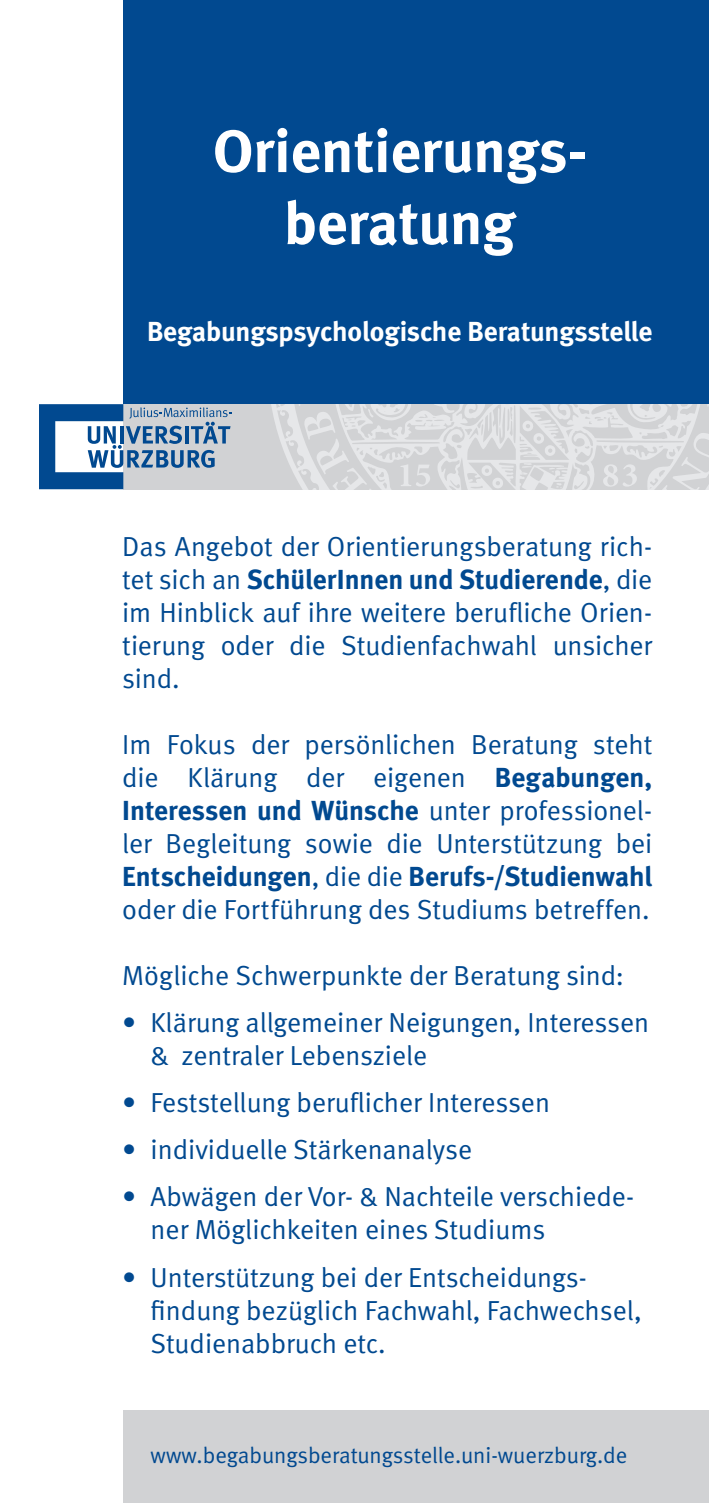
<style>
.page{position:relative;width:709px;height:1503px;background:#fff}
.page>*{position:absolute;margin:0;border:0;box-sizing:border-box;transform-origin:0 0}
.t1{font:700 60px/72px "Meta";color:#fff;text-align:center}
.t2{font:27.5px/33px "Meta Normal";color:#014990}
.t3{font:700 27.5px "Meta";letter-spacing:-.005em;color:#014990}
.t4{font:700 27.5px "Meta";letter-spacing:-.005em;color:#fff}
.t5{font:22.5px "Meta Normal";letter-spacing:-.005em;color:#014990}
.s1{font-family:"Meta Normal";font-weight:400}
.s2{font-family:"Meta";font-weight:700}
</style>
<div class="page">
<div style="left:123px;top:0;width:586px;height:404px;background:#014990"></div>
<div style="left:123px;top:1410px;width:586px;height:92px;background:#d1d2d4"></div>
<div style="left:123px;top:404px;width:586px;height:85px;background:#d1d2d4"></div>
<svg style="left:271px;top:404px;width:438px;height:85px"></svg>
<svg style="left:40px;top:404px;width:192px;height:85px"></svg>
<h1 class="t1" style="left:213px;top:114px;width:375px">Orientierungs&shy;beratung</h1>
<p class="t4" style="left:147px;top:315px;width:507px">Begabungspsychologische Beratungsstelle</p>
<p class="t2" style="left:122px;top:529px;width:531px">Das Angebot der Orientierungsberatung rich-</p>
<p class="t3" style="left:122px;top:562px;width:531px"><span class="s1">tet sich an</span> SchülerInnen und Studierende<span class="s1">, die</span></p>
<p class="t2" style="left:122px;top:595px;width:531px;text-align:justify">im Hinblick auf ihre weitere berufliche Orien&shy;tierung oder die Studienfachwahl unsicher sind.</p>
<p class="t2" style="left:122px;top:727px;width:531px">Im Fokus der persönlichen Beratung steht die Klärung der eigenen <span class="s2">Begabungen,</span></p>
<p class="t3" style="left:122px;top:793px;width:531px">Interessen und Wünsche <span class="s1">unter professionel-</span></p>
<p class="t2" style="left:122px;top:826px;width:531px">ler Begleitung sowie die Unterstützung bei</p>
<p class="t3" style="left:122px;top:859px;width:531px">Entscheidungen<span class="s1">, die die</span> Berufs-/Studienwahl</p>
<p class="t2" style="left:122px;top:892px;width:529px">oder die Fortführung des Studiums betreffen.</p>
<p class="t2" style="left:122px;top:958px;width:503px">Mögliche Schwerpunkte der Beratung sind:</p>
<p class="t2" style="left:151px;top:1005px;width:500px;text-indent:-28px">• Klärung allgemeiner Neigungen, Interessen &amp; zentraler Lebensziele</p>
<p class="t2" style="left:122px;top:1085px;width:429px">• Feststellung beruflicher Interessen</p>
<p class="t2" style="left:122px;top:1132px;width:351px">• individuelle Stärkenanalyse</p>
<p class="t2" style="left:151px;top:1180px;width:485px;text-indent:-28px">• Abwägen der Vor- &amp; Nachteile verschiede&shy;ner Möglichkeiten eines Studiums</p>
<p class="t2" style="left:151px;top:1260px;width:492px;text-indent:-28px">• Unterstützung bei der Entscheidungs&shy;findung bezüglich Fachwahl, Fachwechsel,<br>Studienabbruch etc.</p>
<p class="t5" style="left:151px;top:1442px;width:478px">www.begabungsberatungsstelle.uni-wuerzburg.de</p>
</div>
